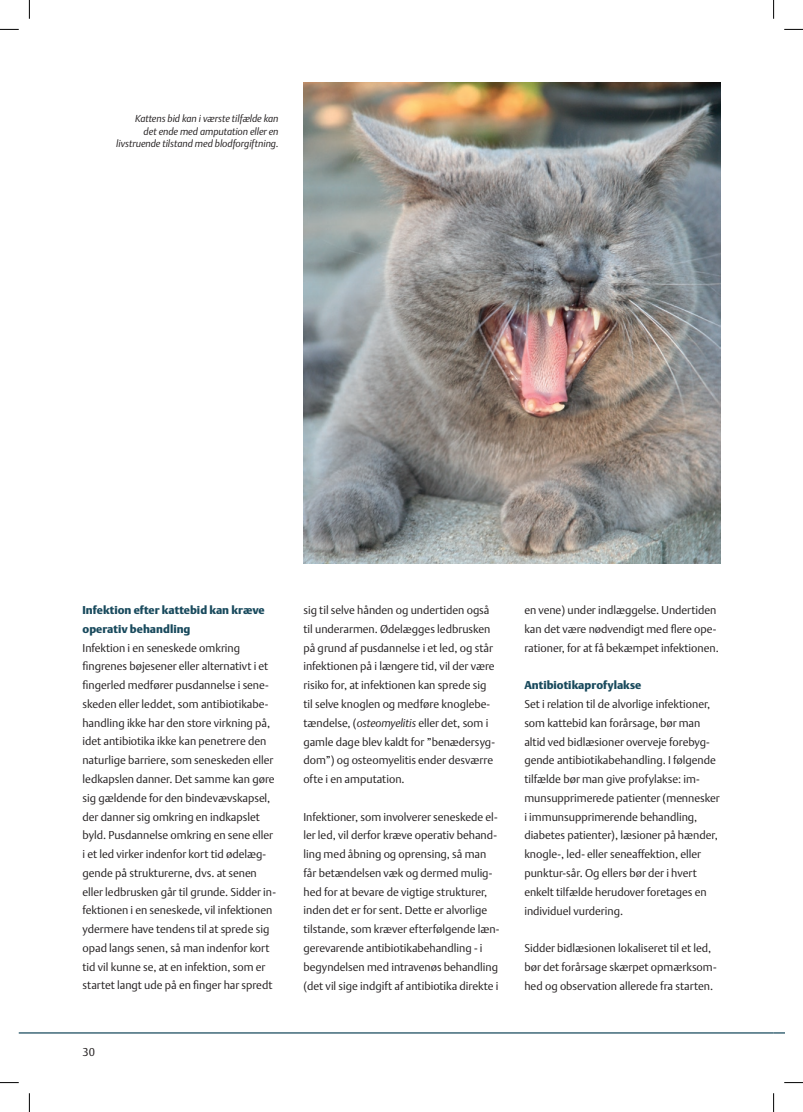
<style>
.page{position:relative;width:803px;height:1112px;background:#fff}
.page>*{position:absolute;margin:0;border:0;box-sizing:border-box;transform-origin:0 0}
.t1{font:11.25px/18.8px "DTL Argo T Light";color:#231f20}
.t2{font:11.25px/18.8px "DTL Argo T Black";color:#194a5d}
.t3{font:italic 10px/12.5px "DTL Argo T Light";letter-spacing:-.005em;color:#231f20;text-align:right}
.s1{font-style:italic}
</style>
<div class="page">
<hr style="left:19px;top:1032px;width:754px;height:1px;background:#194a5d">
<img style="left:303px;top:83px;width:417px;height:480px">
<svg style="left:0;top:29px;width:19px;height:1px"></svg>
<svg style="left:784px;top:29px;width:19px;height:1px"></svg>
<svg style="left:0;top:1082px;width:19px;height:1px"></svg>
<svg style="left:784px;top:1082px;width:19px;height:1px"></svg>
<svg style="left:29px;top:0;width:1px;height:19px"></svg>
<svg style="left:29px;top:1093px;width:1px;height:18px"></svg>
<svg style="left:773px;top:0;width:1px;height:19px"></svg>
<svg style="left:773px;top:1093px;width:1px;height:18px"></svg>
<p class="t3" style="left:116px;top:112px;width:164px">Kattens bid kan i værste tilfælde kan<br>det ende med amputation eller en livstruende tilstand med blodforgiftning.</p>
<p class="t2" style="left:83px;top:600px;width:184px">Infektion efter kattebid kan kræve operativ behandling</p>
<p class="t1" style="left:83px;top:638px;width:195px">Infektion i en seneskede omkring fingrenes bøjesener eller alternativt i et fingerled medfører pusdannelse i sene&shy;skeden eller leddet, som antibiotikabe&shy;handling ikke har den store virkning på, idet antibiotika ikke kan penetrere den naturlige barriere, som seneskeden eller ledkapslen danner. Det samme kan gøre sig gældende for den bindevævskapsel, der danner sig omkring en indkapslet byld. Pusdannelse omkring en sene eller i et led virker indenfor kort tid ødelæg&shy;gende på strukturerne, dvs. at senen eller ledbrusken går til grunde. Sidder in&shy;fektionen i en seneskede, vil infektionen ydermere have tendens til at sprede sig opad langs senen, så man indenfor kort tid vil kunne se, at en infektion, som er startet langt ude på en finger har spredt</p>
<p class="t1" style="left:83px;top:1042px;width:14px">30</p>
<p class="t1" style="left:303px;top:600px;width:193px">sig til selve hånden og undertiden også til underarmen. Ødelægges ledbrusken på grund af pusdannelse i et led, og står infektionen på i længere tid, vil der være risiko for, at infektionen kan sprede sig til selve knoglen og medføre knoglebe&shy;tændelse, (<span class="s1">osteomyelitis</span> eller det, som i gamle dage blev kaldt for ”benædersyg&shy;dom”) og osteomyelitis ender desværre ofte i en amputation.</p>
<p class="t1" style="left:303px;top:806px;width:198px">Infektioner, som involverer seneskede el&shy;ler led, vil derfor kræve operativ behand&shy;ling med åbning og oprensing, så man får betændelsen væk og dermed mulig&shy;hed for at bevare de vigtige strukturer, inden det er for sent. Dette er alvorlige tilstande, som kræver efterfølgende læn&shy;gerevarende antibiotikabehandling - i begyndelsen med intravenøs behandling (det vil sige indgift af antibiotika direkte i</p>
<p class="t1" style="left:524px;top:600px;width:196px">en vene) under indlæggelse. Undertiden kan det være nødvendigt med flere ope&shy;rationer, for at få bekæmpet infektionen.</p>
<p class="t2" style="left:524px;top:675px;width:118px">Antibiotikaprofylakse</p>
<p class="t1" style="left:524px;top:694px;width:197px">Set i relation til de alvorlige infektioner, som kattebid kan forårsage, bør man altid ved bidlæsioner overveje forebyg&shy;gende antibiotikabehandling. I følgende tilfælde bør man give profylakse: im&shy;munsupprimerede patienter (mennesker i immunsupprimerende behandling, diabetes patienter), læsioner på hænder, knogle-, led- eller seneaffektion, eller punktur-sår. Og ellers bør der i hvert enkelt tilfælde herudover foretages en individuel vurdering.</p>
<p class="t1" style="left:524px;top:938px;width:194px">Sidder bidlæsionen lokaliseret til et led, bør det forårsage skærpet opmærksom&shy;hed og observation allerede fra starten.</p>
</div>
